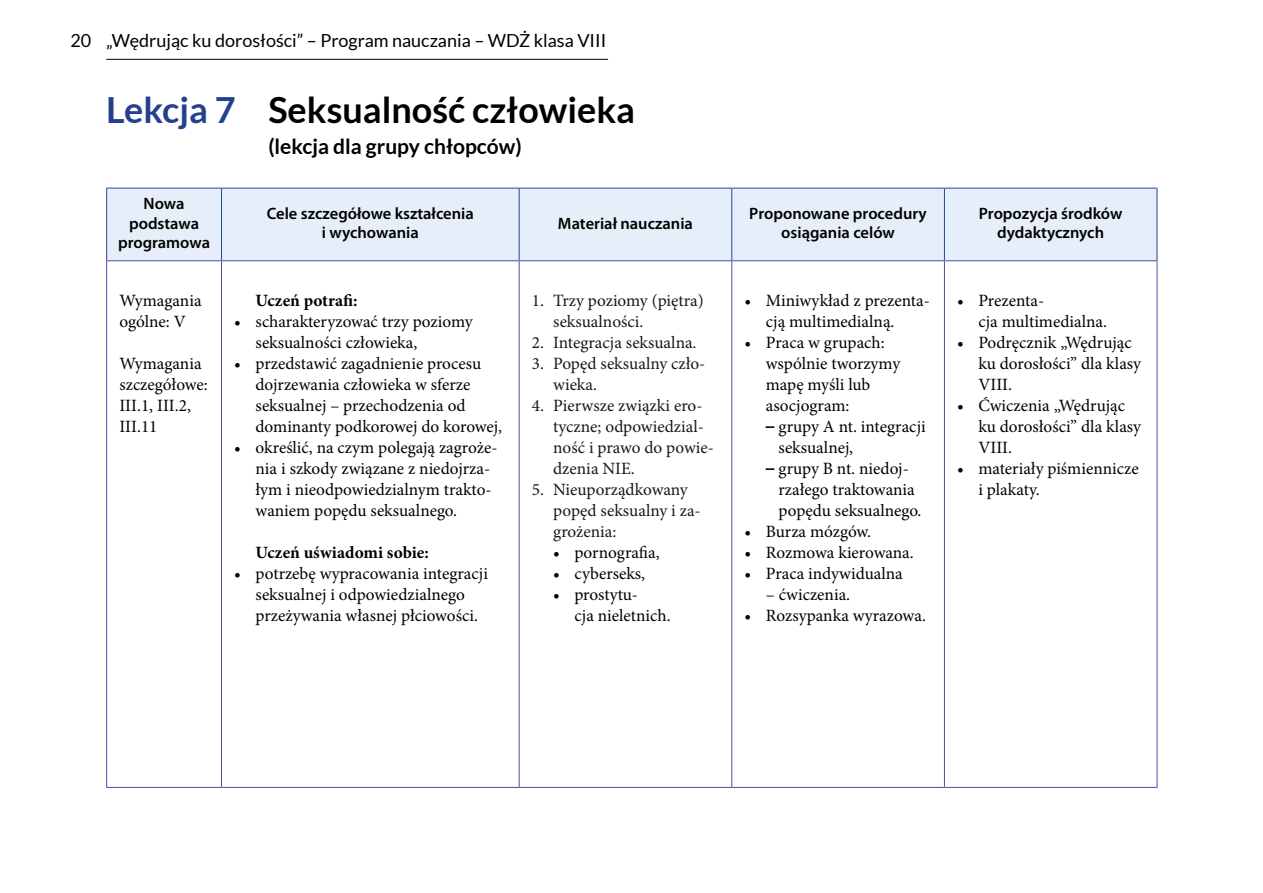
<style>
.page{position:relative;width:1263px;height:893px;background:#fff}
.page>*{position:absolute;margin:0;border:0;box-sizing:border-box;transform-origin:0 0}
.t1{font:700 36px "Lato";color:#000}
.t2{font:700 21px "Lato";color:#000}
.t3{font:18px "Lato";color:#000}
.t4{font:17.25px/21px "Minion Pro";color:#000}
.t5{font:17.25px/21px "Minion Pro";color:#1a171b}
.t6{font:700 17.25px "Minion Pro";color:#000}
.t7{font:600 16.5px/19.5px "Myriad Pro";color:#000;text-align:center}
.s1{color:#25408f}
.s2{font-family:"Aller"}
</style>
<div class="page">
<hr style="left:106px;top:59px;width:502px;height:1px;background:#000">
<div style="left:107px;top:189px;width:1050px;height:71px;background:#e6eff9"></div>
<hr style="left:221px;top:188px;width:1px;height:72px;background:#224a8c">
<hr style="left:519px;top:188px;width:1px;height:72px;background:#224a8c">
<hr style="left:731px;top:188px;width:1px;height:72px;background:#224a8c">
<hr style="left:944px;top:188px;width:1px;height:72px;background:#224a8c">
<hr style="left:221px;top:261px;width:1px;height:526px;background:#4d4da6">
<hr style="left:519px;top:261px;width:1px;height:526px;background:#4d4da6">
<hr style="left:731px;top:261px;width:1px;height:526px;background:#4d4da6">
<hr style="left:944px;top:261px;width:1px;height:526px;background:#4d4da6">
<hr style="left:106px;top:188px;width:115px;height:1px;background:#224a8c">
<hr style="left:106px;top:188px;width:1px;height:72px;background:#224a8c">
<hr style="left:221px;top:188px;width:298px;height:1px;background:#224a8c">
<hr style="left:519px;top:188px;width:213px;height:1px;background:#224a8c">
<hr style="left:732px;top:188px;width:212px;height:1px;background:#224a8c">
<hr style="left:944px;top:188px;width:213px;height:1px;background:#224a8c">
<hr style="left:1157px;top:188px;width:1px;height:72px;background:#224a8c">
<hr style="left:106px;top:260px;width:115px;height:1px;background:#4d4da6">
<hr style="left:106px;top:261px;width:1px;height:526px;background:#4d4da6">
<hr style="left:221px;top:260px;width:298px;height:1px;background:#4d4da6">
<hr style="left:519px;top:260px;width:213px;height:1px;background:#4d4da6">
<hr style="left:732px;top:260px;width:212px;height:1px;background:#4d4da6">
<hr style="left:944px;top:260px;width:213px;height:1px;background:#4d4da6">
<hr style="left:1157px;top:261px;width:1px;height:526px;background:#4d4da6">
<hr style="left:106px;top:787px;width:115px;height:1px;background:#4d4da6">
<hr style="left:221px;top:787px;width:298px;height:1px;background:#4d4da6">
<hr style="left:519px;top:787px;width:213px;height:1px;background:#4d4da6">
<hr style="left:732px;top:787px;width:212px;height:1px;background:#4d4da6">
<hr style="left:944px;top:787px;width:213px;height:1px;background:#4d4da6">
<p class="t3" style="left:71px;top:31px;width:537px">20 „Wędrując ku dorosłości” – Program nauczania – WDŻ klasa VIII</p>
<h1 class="t1" style="left:106px;top:89px;width:530px"><span class="s1">Lekcja 7</span> Seksualność człowieka</h1>
<p class="t2" style="left:268px;top:134px;width:255px">(lekcja dla grupy chłopców)</p>
<p class="t7" style="left:118px;top:193px;width:93px">Nowa podstawa programowa</p>
<p class="t7" style="left:267px;top:203px;width:209px">Cele szczegółowe kształcenia i wychowania</p>
<p class="t7" style="left:558px;top:213px;width:136px">Materiał nauczania</p>
<p class="t7" style="left:749px;top:203px;width:179px">Proponowane procedury osiągania celów</p>
<p class="t7" style="left:979px;top:203px;width:145px">Propozycja środków dydaktycznych</p>
<p class="t4" style="left:119px;top:290px;width:84px">Wymagania ogólne: V</p>
<p class="t4" style="left:119px;top:353px;width:90px">Wymagania szczegółowe:<br>III.1, III.2,<br>III.11</p>
<p class="t6" style="left:255px;top:288px;width:103px">Uczeń potrafi:</p>
<p class="t4" style="left:255px;top:311px;width:219px;text-indent:-21px">• scharakteryzować trzy poziomy seksualności człowieka,</p>
<p class="t4" style="left:255px;top:353px;width:248px;text-indent:-21px">• przedstawić zagadnienie procesu dojrzewania człowieka w sferze seksualnej – przechodzenia od dominanty podkorowej do korowej,</p>
<p class="t4" style="left:255px;top:437px;width:243px;text-indent:-21px">• określić, na czym polegają zagroże&shy;nia i szkody związane z niedojrza&shy;łym i nieodpowiedzialnym trakto&shy;waniem popędu seksualnego.</p>
<p class="t6" style="left:255px;top:540px;width:175px">Uczeń uświadomi sobie:</p>
<p class="t4" style="left:255px;top:563px;width:234px;text-indent:-21px">• potrzebę wypracowania integracji seksualnej i odpowiedzialnego przeżywania własnej płciowości.</p>
<p class="t5" style="left:553px;top:290px;width:152px;text-indent:-21px">1. Trzy poziomy (piętra) seksualności.</p>
<p class="t5" style="left:532px;top:332px;width:166px">2. Integracja seksualna.</p>
<p class="t5" style="left:553px;top:353px;width:154px;text-indent:-21px">3. Popęd seksualny czło&shy;wieka.</p>
<p class="t5" style="left:553px;top:395px;width:162px;text-indent:-21px">4. Pierwsze związki ero&shy;tyczne; odpowiedzial&shy;ność i prawo do powie&shy;dzenia NIE.</p>
<p class="t5" style="left:553px;top:479px;width:149px;text-indent:-21px">5. Nieuporządkowany popęd seksualny i za&shy;grożenia:</p>
<p class="t4" style="left:553px;top:542px;width:108px">• pornografia,</p>
<p class="t4" style="left:553px;top:563px;width:94px">• cyberseks,</p>
<p class="t4" style="left:574px;top:584px;width:98px;text-indent:-21px">• prostytu-<br>cja nieletnich.</p>
<p class="t4" style="left:766px;top:290px;width:166px;text-indent:-21px">• Miniwykład z prezenta&shy;cją multimedialną.</p>
<p class="t4" style="left:766px;top:332px;width:136px;text-indent:-21px">• Praca w grupach: wspólnie tworzymy mapę myśli lub asocjogram:</p>
<p class="t4" style="left:778px;top:416px;width:149px;text-indent:-13px"><span class="s2">–</span> grupy A nt. integracji seksualnej,</p>
<p class="t4" style="left:778px;top:458px;width:144px;text-indent:-13px"><span class="s2">–</span> grupy B nt. niedoj&shy;rzałego traktowania popędu seksualnego.</p>
<p class="t4" style="left:744px;top:521px;width:128px">• Burza mózgów.</p>
<p class="t4" style="left:744px;top:542px;width:171px">• Rozmowa kierowana.</p>
<p class="t4" style="left:744px;top:563px;width:160px">• Praca indywidualna</p>
<p class="t4" style="left:766px;top:584px;width:86px">– ćwiczenia.</p>
<p class="t4" style="left:744px;top:605px;width:183px">• Rozsypanka wyrazowa.</p>
<p class="t4" style="left:978px;top:290px;width:130px;text-indent:-21px">• Prezenta-<br>cja multimedialna.</p>
<p class="t4" style="left:978px;top:332px;width:164px;text-indent:-21px">• Podręcznik „Wędrując ku dorosłości” dla klasy<br>VIII.</p>
<p class="t4" style="left:978px;top:395px;width:164px;text-indent:-21px">• Ćwiczenia „Wędrując ku dorosłości” dla klasy<br>VIII.</p>
<p class="t4" style="left:978px;top:458px;width:162px;text-indent:-21px">• materiały piśmiennicze i plakaty.</p>
</div>
